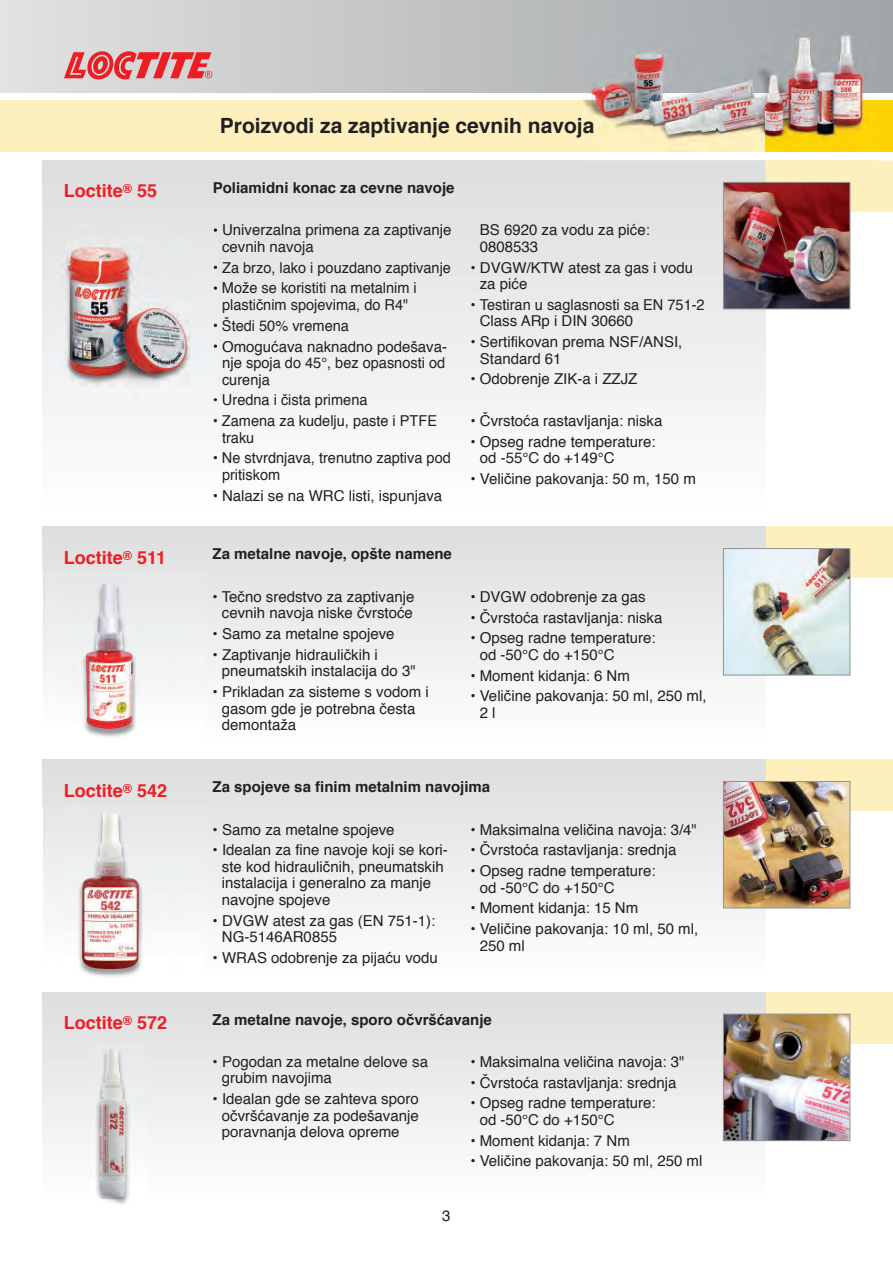
<style>
.page{position:relative;width:893px;height:1263px;background:#fff}
.page>*{position:absolute;margin:0;border:0;box-sizing:border-box;transform-origin:0 0}
.t1{font:700 21px "Helvetica";color:#231f20}
.t2{font:700 18px "Helvetica";color:#ee1d23}
.t3{font:15px/16.5px "Helvetica";color:#231f20}
.t4{font:700 15px "Helvetica";color:#231f20}
</style>
<div class="page">
<div style="left:43px;top:160px;width:722px;height:351px;background:linear-gradient(to bottom,#ddddde,#fdfefe)"></div>
<div style="left:765px;top:160px;width:128px;height:52px;background:#fef0bd"></div>
<div style="left:765px;top:527px;width:128px;height:51px;background:#fef0bd"></div>
<div style="left:765px;top:760px;width:128px;height:51px;background:#fef0bd"></div>
<div style="left:43px;top:527px;width:722px;height:215px;background:linear-gradient(to bottom,#dddede,#fdfefe)"></div>
<div style="left:43px;top:760px;width:722px;height:216px;background:linear-gradient(to bottom,#dddede,#fdfefd)"></div>
<div style="left:0;top:0;width:893px;height:92px;background:linear-gradient(to right,#e1e1e1,#9fa4a6)"></div>
<svg style="left:64px;top:51px;width:148px;height:28px;background:#e37074"></svg>
<img style="left:725px;top:184px;width:123px;height:123px">
<div style="left:723px;top:182px;width:127px;height:127px;border:1px solid #939598"></div>
<img style="left:42px;top:571px;width:163px;height:171px">
<img style="left:86px;top:584px;width:47px;height:145px">
<img style="left:725px;top:550px;width:123px;height:124px">
<div style="left:723px;top:548px;width:127px;height:128px;border:1px solid #939598"></div>
<img style="left:49px;top:220px;width:168px;height:179px">
<svg style="left:214px;top:227px;width:3px;height:6px"></svg>
<svg style="left:214px;top:286px;width:3px;height:4px"></svg>
<svg style="left:214px;top:344px;width:3px;height:4px"></svg>
<img style="left:62px;top:225px;width:128px;height:161px">
<img style="left:43px;top:806px;width:162px;height:171px">
<img style="left:82px;top:813px;width:57px;height:156px">
<img style="left:725px;top:783px;width:123px;height:123px">
<div style="left:723px;top:781px;width:127px;height:127px;border:1px solid #939598"></div>
<div style="left:0;top:101px;width:765px;height:51px;background:#fef0bd"></div>
<div style="left:765px;top:101px;width:128px;height:51px;background:#fed304"></div>
<img style="left:583px;top:30px;width:293px;height:122px">
<img style="left:583px;top:160px;width:182px;height:8px">
<div style="left:765px;top:992px;width:128px;height:51px;background:#fef0bd"></div>
<div style="left:43px;top:992px;width:722px;height:207px;background:linear-gradient(to bottom,#dddede,#fdfefe)"></div>
<img style="left:91px;top:1042px;width:54px;height:162px">
<img style="left:99px;top:1049px;width:27px;height:148px">
<img style="left:725px;top:1015px;width:123px;height:124px">
<div style="left:723px;top:1013px;width:127px;height:128px;border:1px solid #939598"></div>
<p class="t2" style="left:64px;top:183px;width:95px">Loctite<sup>®</sup> 55</p>
<h1 class="t1" style="left:220px;top:117px;width:376px">Proizvodi za zaptivanje cevnih navoja</h1>
<p class="t4" style="left:213px;top:181px;width:243px">Poliamidni konac za cevne navoje</p>
<p class="t3" style="left:222px;top:223px;width:231px;text-indent:-9px">• Univerzalna primena za zaptivanje cevnih navoja</p>
<p class="t3" style="left:213px;top:260px;width:240px">• Za brzo, lako i pouzdano zaptivanje</p>
<p class="t3" style="left:213px;top:281px;width:206px;text-align:center">• Može se koristiti na metalnim i plastičnim spojevima, do R4"</p>
<p class="t3" style="left:213px;top:318px;width:138px">• Štedi 50% vremena</p>
<p class="t3" style="left:222px;top:339px;width:227px;text-indent:-9px">• Omogućava naknadno podešava&shy;nje spoja do 45°, bez opasnosti od curenja</p>
<p class="t3" style="left:213px;top:393px;width:156px">• Uredna i čista primena</p>
<p class="t3" style="left:222px;top:414px;width:217px;text-indent:-9px">• Zamena za kudelju, paste i PTFE traku</p>
<p class="t3" style="left:222px;top:451px;width:230px;text-indent:-9px">• Ne stvrdnjava, trenutno zaptiva pod pritiskom</p>
<p class="t3" style="left:213px;top:488px;width:231px">• Nalazi se na WRC listi, ispunjava</p>
<p class="t3" style="left:480px;top:223px;width:172px">BS 6920 za vodu za piće:<br>0808533</p>
<p class="t3" style="left:480px;top:260px;width:215px;text-indent:-9px">• DVGW/KTW atest za gas i vodu za piće</p>
<p class="t3" style="left:480px;top:298px;width:226px;text-indent:-9px">• Testiran u saglasnosti sa EN 751-2<br>Class ARp i DIN 30660</p>
<p class="t3" style="left:480px;top:335px;width:204px;text-indent:-9px">• Sertifikovan prema NSF/ANSI,<br>Standard 61</p>
<p class="t3" style="left:470px;top:372px;width:168px">• Odobrenje ZIK-a i ZZJZ</p>
<p class="t3" style="left:470px;top:414px;width:193px">• Čvrstoća rastavljanja: niska</p>
<p class="t3" style="left:480px;top:434px;width:177px;text-indent:-9px">• Opseg radne temperature: od -55°C do +149°C</p>
<p class="t3" style="left:470px;top:472px;width:227px">• Veličine pakovanja: 50 m, 150 m</p>
<p class="t2" style="left:64px;top:550px;width:104px">Loctite<sup>®</sup> 511</p>
<p class="t4" style="left:213px;top:548px;width:241px">Za metalne navoje, opšte namene</p>
<p class="t3" style="left:213px;top:589px;width:203px;text-align:center">• Tečno sredstvo za zaptivanje cevnih navoja niske čvrstoće</p>
<p class="t3" style="left:213px;top:627px;width:183px">• Samo za metalne spojeve</p>
<p class="t3" style="left:222px;top:647px;width:195px;text-indent:-9px">• Zaptivanje hidrauličkih i pneumatskih instalacija do 3"</p>
<p class="t3" style="left:222px;top:685px;width:208px;text-indent:-9px">• Prikladan za sisteme s vodom i gasom gde je potrebna česta demontaža</p>
<p class="t3" style="left:470px;top:589px;width:177px">• DVGW odobrenje za gas</p>
<p class="t3" style="left:470px;top:610px;width:193px">• Čvrstoća rastavljanja: niska</p>
<p class="t3" style="left:480px;top:631px;width:177px;text-indent:-9px">• Opseg radne temperature: od -50°C do +150°C</p>
<p class="t3" style="left:470px;top:668px;width:161px">• Moment kidanja: 6 Nm</p>
<p class="t3" style="left:480px;top:689px;width:228px;text-indent:-9px">• Veličine pakovanja: 50 ml, 250 ml,<br>2 l</p>
<p class="t2" style="left:64px;top:783px;width:105px">Loctite<sup>®</sup> 542</p>
<p class="t4" style="left:213px;top:781px;width:279px">Za spojeve sa finim metalnim navojima</p>
<p class="t3" style="left:213px;top:822px;width:183px">• Samo za metalne spojeve</p>
<p class="t3" style="left:222px;top:843px;width:227px;text-indent:-9px">• Idealan za fine navoje koji se kori&shy;ste kod hidrauličnih, pneumatskih instalacija i generalno za manje navojne spojeve</p>
<p class="t3" style="left:222px;top:913px;width:215px;text-indent:-9px">• DVGW atest za gas (EN 751-1):<br>NG-5146AR0855</p>
<p class="t3" style="left:213px;top:951px;width:227px">• WRAS odobrenje za pijaću vodu</p>
<p class="t3" style="left:470px;top:822px;width:228px">• Maksimalna veličina navoja: 3/4"</p>
<p class="t3" style="left:470px;top:843px;width:208px">• Čvrstoća rastavljanja: srednja</p>
<p class="t3" style="left:480px;top:864px;width:177px;text-indent:-9px">• Opseg radne temperature: od -50°C do +150°C</p>
<p class="t3" style="left:470px;top:901px;width:169px">• Moment kidanja: 15 Nm</p>
<p class="t3" style="left:480px;top:922px;width:220px;text-indent:-9px">• Veličine pakovanja: 10 ml, 50 ml,<br>250 ml</p>
<p class="t2" style="left:64px;top:1015px;width:105px">Loctite<sup>®</sup> 572</p>
<p class="t4" style="left:213px;top:1013px;width:281px">Za metalne navoje, sporo očvršćavanje</p>
<p class="t3" style="left:222px;top:1054px;width:208px;text-indent:-9px">• Pogodan za metalne delove sa grubim navojima</p>
<p class="t3" style="left:222px;top:1092px;width:198px;text-align:justify;text-indent:-9px">• Idealan gde se zahteva sporo očvršćavanje za podešavanje poravnanja delova opreme</p>
<p class="t3" style="left:470px;top:1054px;width:215px">• Maksimalna veličina navoja: 3"</p>
<p class="t3" style="left:470px;top:1075px;width:208px">• Čvrstoća rastavljanja: srednja</p>
<p class="t3" style="left:480px;top:1096px;width:177px;text-indent:-9px">• Opseg radne temperature: od -50°C do +150°C</p>
<p class="t3" style="left:470px;top:1133px;width:161px">• Moment kidanja: 7 Nm</p>
<p class="t3" style="left:470px;top:1154px;width:234px">• Veličine pakovanja: 50 ml, 250 ml</p>
<p class="t3" style="left:442px;top:1208px;width:10px">3</p>
</div>
